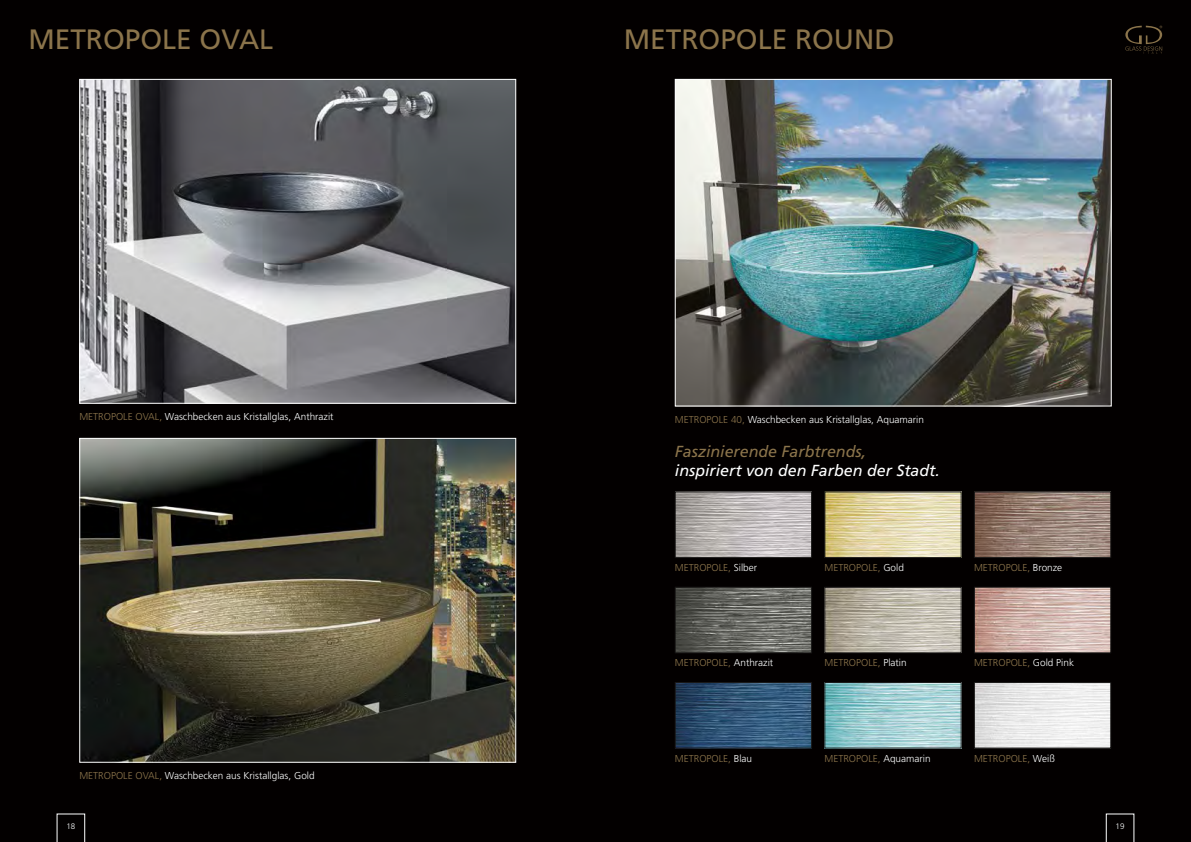
<style>
.page{position:relative;width:1191px;height:842px;background:#fff}
.page>*{position:absolute;margin:0;border:0;box-sizing:border-box;transform-origin:0 0}
.t1{font:28px "Frutiger LT Std";color:#8b744b}
.t2{font:italic 16px "Frutiger LT Std";color:#fff}
.t3{font:italic 16px "Frutiger LT Std";color:#8b744b}
.t4{font:300 10px "Frutiger LT Std";color:#8b744b}
.t5{font:300 10px "Frutiger LT Std";color:#fff}
.t6{font:300 8px "Frutiger LT Std";color:#fff}
.s1{color:#8b744b}
.s2{color:#fff}
</style>
<div class="page">
<div style="left:0;top:0;width:595px;height:842px;background:#030000"></div>
<div style="left:595px;top:0;width:596px;height:842px;background:#030000"></div>
<svg style="left:1125px;top:26px;width:37px;height:28px"></svg>
<svg style="left:1106px;top:814px;width:28px;height:28px"></svg>
<svg style="left:57px;top:814px;width:28px;height:28px"></svg>
<img style="left:81px;top:81px;width:433px;height:321px">
<div style="left:79px;top:79px;width:437px;height:325px;border:1px solid #fff"></div>
<img style="left:81px;top:440px;width:433px;height:321px">
<div style="left:79px;top:438px;width:437px;height:325px;border:1px solid #fff"></div>
<img style="left:677px;top:81px;width:432px;height:323px">
<div style="left:675px;top:79px;width:436px;height:327px;border:1px solid #fff"></div>
<img style="left:677px;top:494px;width:133px;height:62px">
<div style="left:675px;top:492px;width:137px;height:66px;border:1px solid #181716"></div>
<img style="left:677px;top:589px;width:133px;height:62px">
<div style="left:675px;top:587px;width:137px;height:66px;border:1px solid #181716"></div>
<img style="left:677px;top:684px;width:133px;height:62px">
<div style="left:675px;top:682px;width:137px;height:66px;border:1px solid #181716"></div>
<img style="left:826px;top:494px;width:133px;height:62px">
<div style="left:824px;top:492px;width:137px;height:66px;border:1px solid #181716"></div>
<img style="left:826px;top:589px;width:133px;height:62px">
<div style="left:824px;top:587px;width:137px;height:66px;border:1px solid #181716"></div>
<img style="left:826px;top:684px;width:133px;height:62px">
<div style="left:824px;top:682px;width:137px;height:66px;border:1px solid #181716"></div>
<img style="left:976px;top:494px;width:133px;height:62px">
<div style="left:974px;top:492px;width:137px;height:66px;border:1px solid #181716"></div>
<img style="left:976px;top:589px;width:133px;height:62px">
<div style="left:974px;top:587px;width:137px;height:66px;border:1px solid #181716"></div>
<img style="left:976px;top:684px;width:133px;height:62px">
<div style="left:974px;top:682px;width:137px;height:66px;border:1px solid #181716"></div>
<h1 class="t1" style="left:28px;top:23px;width:246px">METROPOLE OVAL</h1>
<h1 class="t1" style="left:624px;top:23px;width:272px">METROPOLE ROUND</h1>
<p class="t5" style="left:79px;top:411px;width:256px"><span class="s1">METROPOLE OVAL,</span> Waschbecken aus Kristallglas, Anthrazit</p>
<p class="t5" style="left:675px;top:414px;width:251px"><span class="s1">METROPOLE 40,</span> Waschbecken aus Kristallglas, Aquamarin</p>
<p class="t5" style="left:79px;top:770px;width:237px"><span class="s1">METROPOLE OVAL,</span> Waschbecken aus Kristallglas, Gold</p>
<h2 class="t3" style="left:675px;top:442px;width:193px">Faszinierende Farbtrends,</h2>
<h2 class="t2" style="left:675px;top:461px;width:266px">inspiriert von den Farben der Stadt.</h2>
<p class="t4" style="left:675px;top:562px;width:84px">METROPOLE, <span class="s2">Silber</span></p>
<p class="t4" style="left:824px;top:562px;width:81px">METROPOLE, <span class="s2">Gold</span></p>
<p class="t4" style="left:974px;top:562px;width:90px">METROPOLE, <span class="s2">Bronze</span></p>
<p class="t4" style="left:675px;top:657px;width:100px">METROPOLE, <span class="s2">Anthrazit</span></p>
<p class="t4" style="left:824px;top:657px;width:84px">METROPOLE, <span class="s2">Platin</span></p>
<p class="t4" style="left:974px;top:657px;width:102px">METROPOLE, <span class="s2">Gold Pink</span></p>
<p class="t4" style="left:675px;top:752px;width:79px">METROPOLE, <span class="s2">Blau</span></p>
<p class="t4" style="left:824px;top:752px;width:108px">METROPOLE, <span class="s2">Aquamarin</span></p>
<p class="t4" style="left:974px;top:752px;width:82px">METROPOLE, <span class="s2">Weiß</span></p>
<p class="t6" style="left:66px;top:821px;width:10px">18</p>
<p class="t6" style="left:1115px;top:821px;width:10px">19</p>
</div>
